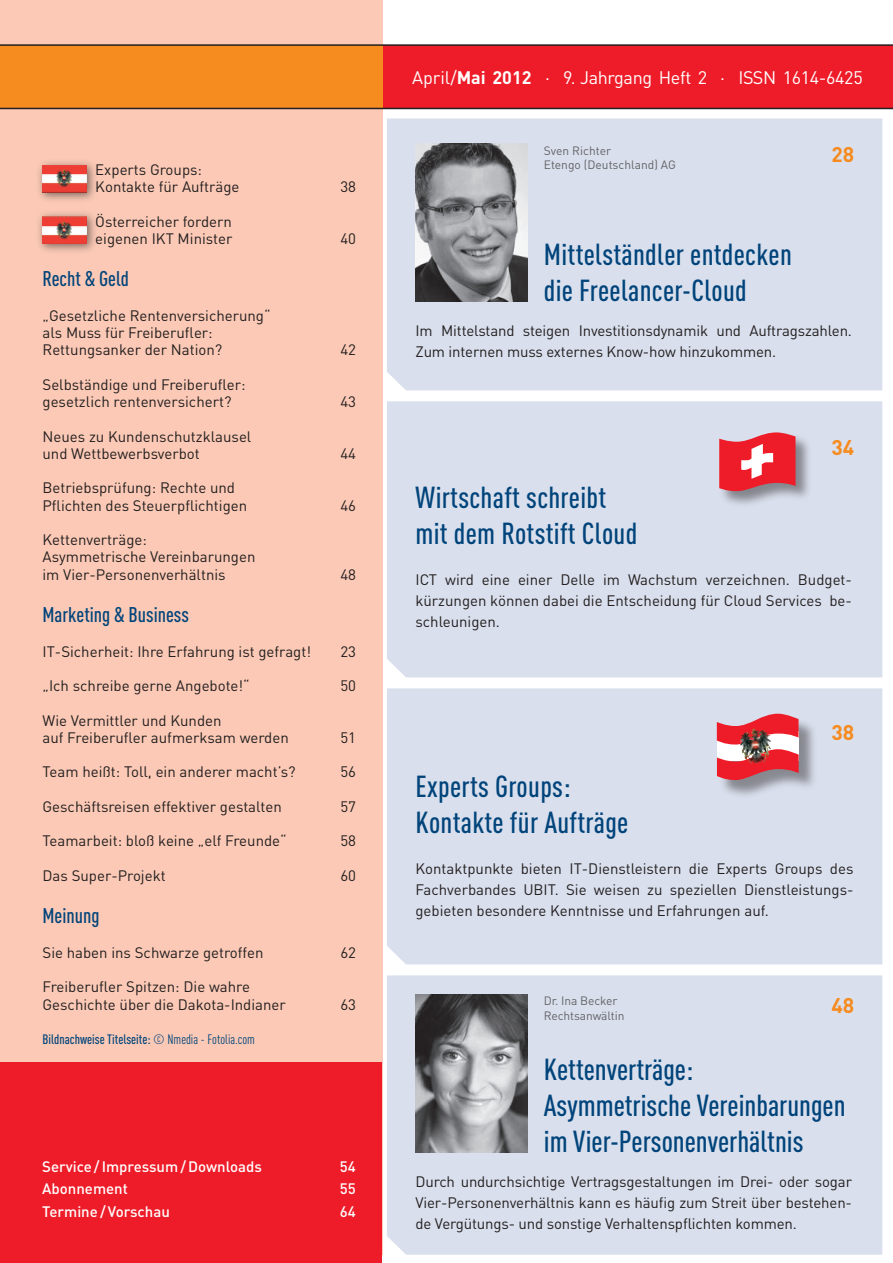
<style>
.page{position:relative;width:893px;height:1263px;background:#fff}
.page>*{position:absolute;margin:0;border:0;box-sizing:border-box;transform-origin:0 0}
.t1{font:500 30px/36px "DIN Cond";letter-spacing:.01em;color:#00447b}
.t2{font:500 21px "DIN Cond";color:#00447b}
.t3{font:700 21px "DIN";color:#f68b1f}
.t4{font:18px "DIN";letter-spacing:-.02em;color:#fff}
.t5{font:15px/17.2px "DIN";color:#231f20}
.t6{font:500 15px "DIN";color:#fff}
.t7{font:500 13.5px "DIN Cond";color:#00447b}
.t8{font:12px/15px "DIN";letter-spacing:-.01em;color:#636366}
.s1{font-weight:400}
.s2{font-weight:700}
</style>
<div class="page">
<div style="left:387px;top:688px;width:495px;height:276px;background:#d9dfec"></div>
<div style="left:0;top:0;width:383px;height:1254px;background:#fbc9b5"></div>
<div style="left:382px;top:45px;width:511px;height:64px;background:#ee1c28"></div>
<div style="left:0;top:45px;width:383px;height:64px;background:#f68b1f"></div>
<hr style="left:0;top:108px;width:893px;height:1px;background:#231f20">
<div style="left:0;top:1062px;width:382px;height:201px;background:#ee1c28"></div>
<hr style="left:0;top:44px;width:893px;height:2px;background:#231f20">
<div style="left:387px;top:119px;width:495px;height:271px;background:#d9dfec"></div>
<div style="left:387px;top:975px;width:495px;height:280px;background:#d9dfec"></div>
<div style="left:387px;top:401px;width:495px;height:276px;background:#d9dfec"></div>
<div style="left:36px;top:158px;width:62px;height:46px;background:#231f20;opacity:.6"></div>
<img style="left:43px;top:165px;width:44px;height:28px">
<img style="left:415px;top:995px;width:112px;height:157px">
<img style="left:415px;top:144px;width:113px;height:157px">
<div style="left:718px;top:715px;width:100px;height:84px;background:#231f20;opacity:.45"></div>
<img style="left:717px;top:714px;width:82px;height:66px">
<div style="left:719px;top:432px;width:95px;height:78px;background:#231f20;opacity:.47"></div>
<svg style="left:719px;top:432px;width:76px;height:59px;background:#e74f5a"></svg>
<div style="left:36px;top:210px;width:62px;height:45px;background:#231f20;opacity:.6"></div>
<img style="left:43px;top:216px;width:44px;height:28px">
<p class="t5" style="left:95px;top:161px;width:146px">Experts Groups:<br>Kontakte für Aufträge</p>
<p class="t5" style="left:95px;top:212px;width:138px">Österreicher fordern eigenen IKT Minister</p>
<h2 class="t2" style="left:43px;top:266px;width:88px">Recht &amp; Geld</h2>
<p class="t5" style="left:43px;top:307px;width:230px">„Gesetzliche Rentenversicherung“ als Muss für Freiberufler:<br>Rettungsanker der Nation?</p>
<p class="t5" style="left:43px;top:376px;width:204px">Selbständige und Freiberufler: gesetzlich rentenversichert?</p>
<p class="t5" style="left:43px;top:427px;width:210px">Neues zu Kundenschutzklausel und Wettbewerbsverbot</p>
<p class="t5" style="left:43px;top:479px;width:206px">Betriebsprüfung: Rechte und<br>Pflichten des Steuerpflichtigen</p>
<p class="t5" style="left:43px;top:531px;width:214px">Kettenverträge:<br>Asymmetrische Vereinbarungen im Vier-Personenverhältnis</p>
<p class="t5" style="left:340px;top:178px;width:17px">38</p>
<p class="t5" style="left:340px;top:230px;width:17px">40</p>
<p class="t5" style="left:340px;top:341px;width:17px">42</p>
<p class="t5" style="left:340px;top:393px;width:17px">43</p>
<p class="t5" style="left:340px;top:445px;width:17px">44</p>
<p class="t5" style="left:340px;top:496px;width:17px">46</p>
<p class="t5" style="left:340px;top:565px;width:17px">48</p>
<h2 class="t2" style="left:43px;top:602px;width:148px">Marketing &amp; Business</h2>
<p class="t5" style="left:43px;top:642px;width:270px">IT-Sicherheit: Ihre Erfahrung ist gefragt!</p>
<p class="t5" style="left:340px;top:642px;width:17px">23</p>
<p class="t5" style="left:43px;top:677px;width:209px">„Ich schreibe gerne Angebote!“</p>
<p class="t5" style="left:341px;top:677px;width:17px">50</p>
<p class="t5" style="left:43px;top:711px;width:248px">Wie Vermittler und Kunden<br>auf Freiberufler aufmerksam werden</p>
<p class="t5" style="left:340px;top:728px;width:17px">51</p>
<p class="t5" style="left:43px;top:763px;width:255px">Team heißt: Toll, ein anderer macht’s?</p>
<p class="t5" style="left:340px;top:763px;width:17px">56</p>
<p class="t5" style="left:43px;top:797px;width:241px">Geschäftsreisen effektiver gestalten</p>
<p class="t5" style="left:340px;top:797px;width:17px">57</p>
<p class="t5" style="left:43px;top:832px;width:246px">Teamarbeit: bloß keine „elf Freunde“</p>
<p class="t5" style="left:340px;top:832px;width:17px">58</p>
<p class="t5" style="left:43px;top:866px;width:125px">Das Super-Projekt</p>
<p class="t5" style="left:340px;top:866px;width:17px">60</p>
<h2 class="t2" style="left:43px;top:903px;width:59px">Meinung</h2>
<p class="t5" style="left:43px;top:943px;width:222px">Sie haben ins Schwarze getroffen</p>
<p class="t5" style="left:341px;top:943px;width:17px">62</p>
<p class="t5" style="left:43px;top:978px;width:245px">Freiberufler Spitzen: Die wahre<br>Geschichte über die Dakota-Indianer</p>
<p class="t5" style="left:340px;top:995px;width:17px">63</p>
<p class="t7" style="left:43px;top:1031px;width:214px">Bildnachweise Titelseite: <span class="s1">© Nmedia - Fotolia.com</span></p>
<p class="t6" style="left:42px;top:1157px;width:221px">Service /Impressum/Downloads</p>
<p class="t6" style="left:340px;top:1157px;width:17px">54</p>
<p class="t6" style="left:42px;top:1179px;width:87px">Abonnement</p>
<p class="t6" style="left:340px;top:1179px;width:17px">55</p>
<p class="t6" style="left:42px;top:1202px;width:129px">Termine /Vorschau</p>
<p class="t6" style="left:340px;top:1202px;width:17px">64</p>
<p class="t4" style="left:412px;top:66px;width:452px">April/<span class="s2">Mai 2012</span> · 9. Jahrgang Heft 2 · ISSN 1614-6425</p>
<p class="t8" style="left:544px;top:144px;width:134px;line-height:13.5px">Sven Richter<br>Etengo (Deutschland) AG</p>
<h2 class="t3" style="left:831px;top:141px;width:24px">28</h2>
<h1 class="t1" style="left:544px;top:236px;width:250px">Mittelständler entdecken die Freelancer-Cloud</h1>
<p class="t5" style="left:415px;top:319px;width:438px;line-height:21px">Im Mittelstand steigen Investitionsdynamik und Auftragszahlen.<br>Zum internen muss externes Know-how hinzukommen.</p>
<h2 class="t3" style="left:831px;top:434px;width:24px">34</h2>
<h1 class="t1" style="left:415px;top:479px;width:223px">Wirtschaft schreibt mit dem Rotstift Cloud</h1>
<p class="t5" style="left:415px;top:569px;width:438px;line-height:21px;text-align:justify">ICT wird eine einer Delle im Wachstum verzeichnen. Budget&shy;kürzungen können dabei die Entscheidung für Cloud Services be&shy;schleunigen.</p>
<h2 class="t3" style="left:831px;top:719px;width:24px">38</h2>
<h1 class="t1" style="left:415px;top:768px;width:214px">Experts Groups:<br>Kontakte für Aufträge</h1>
<p class="t5" style="left:415px;top:857px;width:439px;line-height:21px;text-align:justify">Kontaktpunkte bieten IT-Dienstleistern die Experts Groups des Fachverbandes UBIT. Sie weisen zu speziellen Dienstleistungs&shy;gebieten besondere Kenntnisse und Erfahrungen auf.</p>
<p class="t8" style="left:544px;top:993px;width:82px">Dr. Ina Becker<br>Rechtsanwältin</p>
<h1 class="t1" style="left:544px;top:1051px;width:303px">Kettenverträge:<br>Asymmetrische Vereinbarungen im Vier-Personenverhältnis</h1>
<p class="t5" style="left:415px;top:1171px;width:438px;line-height:21px;text-align:justify">Durch undurchsichtige Vertragsgestaltungen im Drei- oder sogar Vier-Personenverhältnis kann es häufig zum Streit über bestehen&shy;de Vergütungs- und sonstige Verhaltenspflichten kommen.</p>
<h2 class="t3" style="left:831px;top:991px;width:24px">48</h2>
</div>
